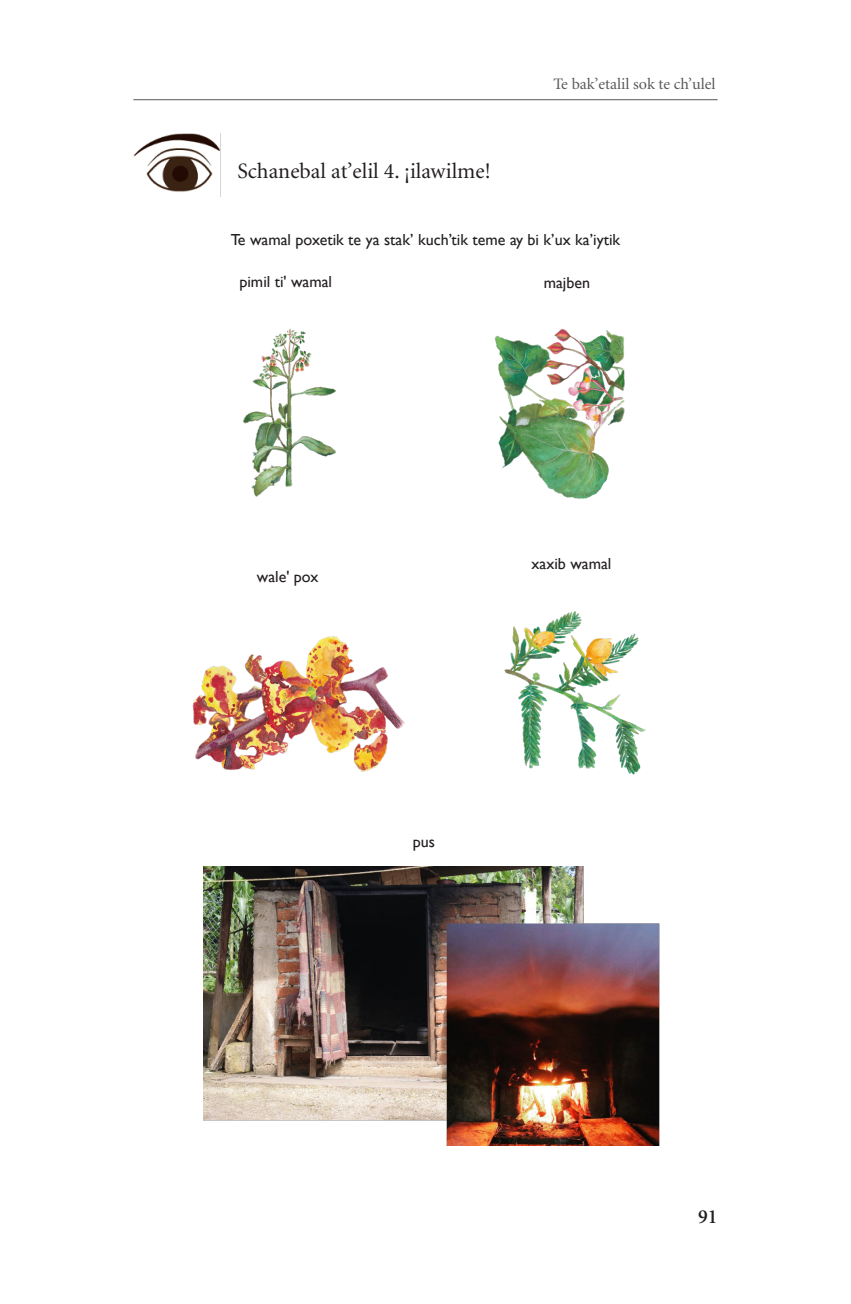
<style>
.page{position:relative;width:851px;height:1304px;background:#fff}
.page>*{position:absolute;margin:0;border:0;box-sizing:border-box;transform-origin:0 0}
.body_sin{font:22px "Minion";color:#231f20}
.t1{font:600 20px "Minion";color:#231f20}
.tablas_y_graficas{font:16px "Gill Sans";color:#231f20}
.t2{font:16px "Minion";color:#57585a}
</style>
<div class="page">
<hr style="left:133px;top:99px;width:584px;height:1px;background:#57585a">
<img style="left:133px;top:133px;width:88px;height:63px">
<img style="left:203px;top:867px;width:456px;height:279px">
<img style="left:243px;top:328px;width:93px;height:169px">
<img style="left:494px;top:328px;width:131px;height:171px">
<img style="left:192px;top:636px;width:213px;height:136px">
<img style="left:504px;top:611px;width:142px;height:164px">
<p class="body_sin" style="left:237px;top:160px;width:254px">Schanebal at’elil 4. ¡ilawilme!</p>
<p class="t2" style="left:553px;top:76px;width:163px">Te bak’etalil sok te ch’ulel</p>
<p class="tablas_y_graficas" style="left:231px;top:230px;width:391px">Te wamal poxetik te ya stak’ kuch’tik teme ay bi k’ux ka’iytik</p>
<p class="tablas_y_graficas" style="left:239px;top:273px;width:94px">pimil ti' wamal</p>
<p class="tablas_y_graficas" style="left:543px;top:273px;width:48px">majben</p>
<p class="tablas_y_graficas" style="left:257px;top:567px;width:63px">wale' pox</p>
<p class="tablas_y_graficas" style="left:531px;top:555px;width:81px">xaxib wamal</p>
<p class="tablas_y_graficas" style="left:413px;top:832px;width:24px">pus</p>
<p class="t1" style="left:698px;top:1206px;width:21px">91</p>
</div>
